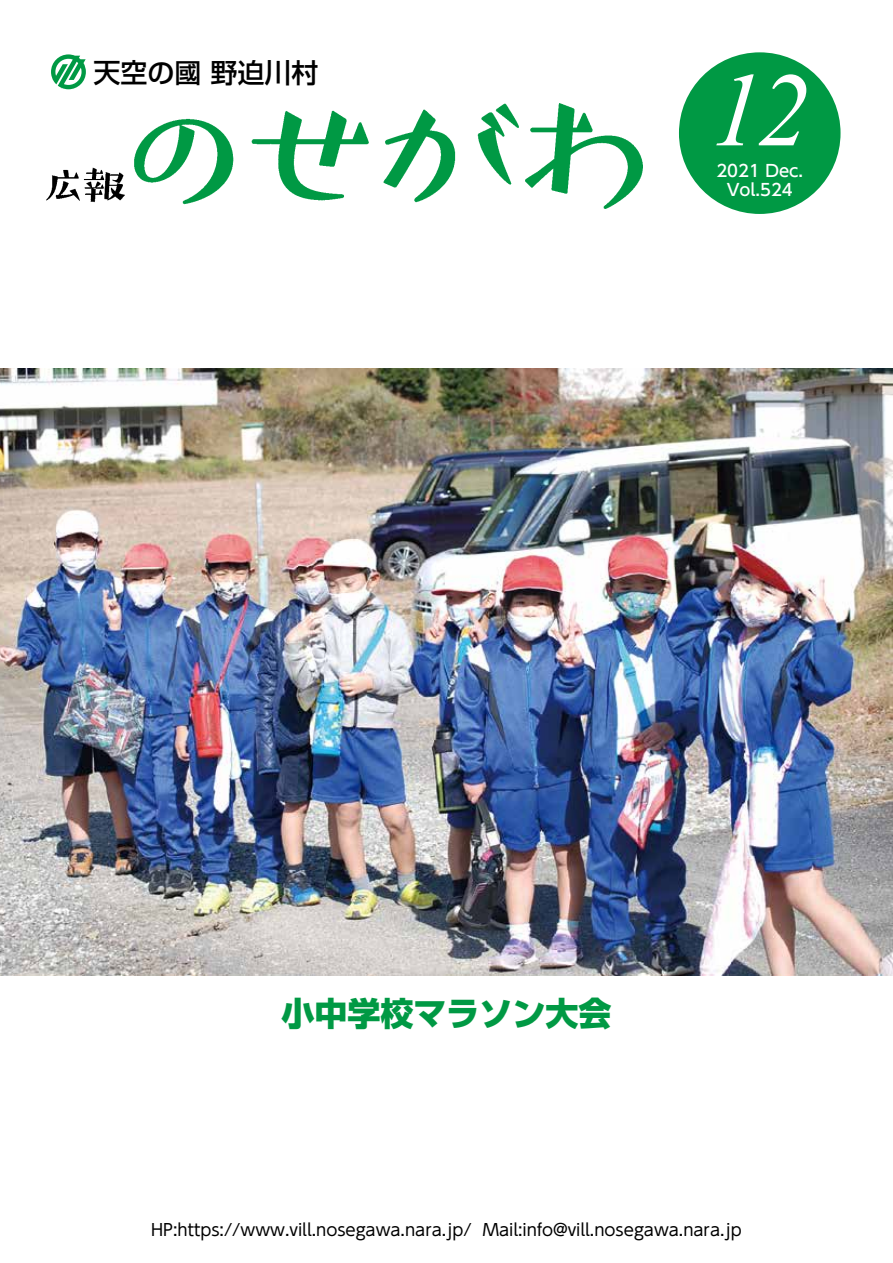
<style>
.page{position:relative;width:893px;height:1263px;background:#fff}
.page>*{position:absolute;margin:0;border:0;box-sizing:border-box;transform-origin:0 0}
.t1{font:italic 105px "Times New Roman";color:#fff}
.t2{font:800 33px "Shin Go Pro";color:#094}
.t3{font:500 27px "Shin Go Pro";color:#000}
.t4{font:16.5px "UD Shin Go Pro";color:#000}
.t5{font:500 16.5px/19.5px "UD Shin Go Pro";color:#fff;text-align:center}
</style>
<div class="page">
<img style="left:0;top:369px;width:893px;height:606px">
<div style="left:679px;top:52px;width:161px;height:162px;background:#094;border-radius:50%"></div>
<svg style="left:51px;top:54px;width:35px;height:35px"></svg>
<img style="left:47px;top:103px;width:596px;height:106px">
<h3 class="t3" style="left:94px;top:50px;width:226px">天空の國野迫川村</h3>
<h1 class="t1" style="left:710px;top:38px;width:101px">12</h1>
<p class="t5" style="left:716px;top:160px;width:88px">2021 Dec.<br>Vol.524</p>
<h2 class="t2" style="left:281px;top:987px;width:332px">小中学校マラソン大会</h2>
<p class="t4" style="left:151px;top:1216px;width:322px">HP:https://www.vill.nosegawa.nara.jp/</p>
<p class="t4" style="left:483px;top:1216px;width:261px">Mail:info@vill.nosegawa.nara.jp</p>
</div>
